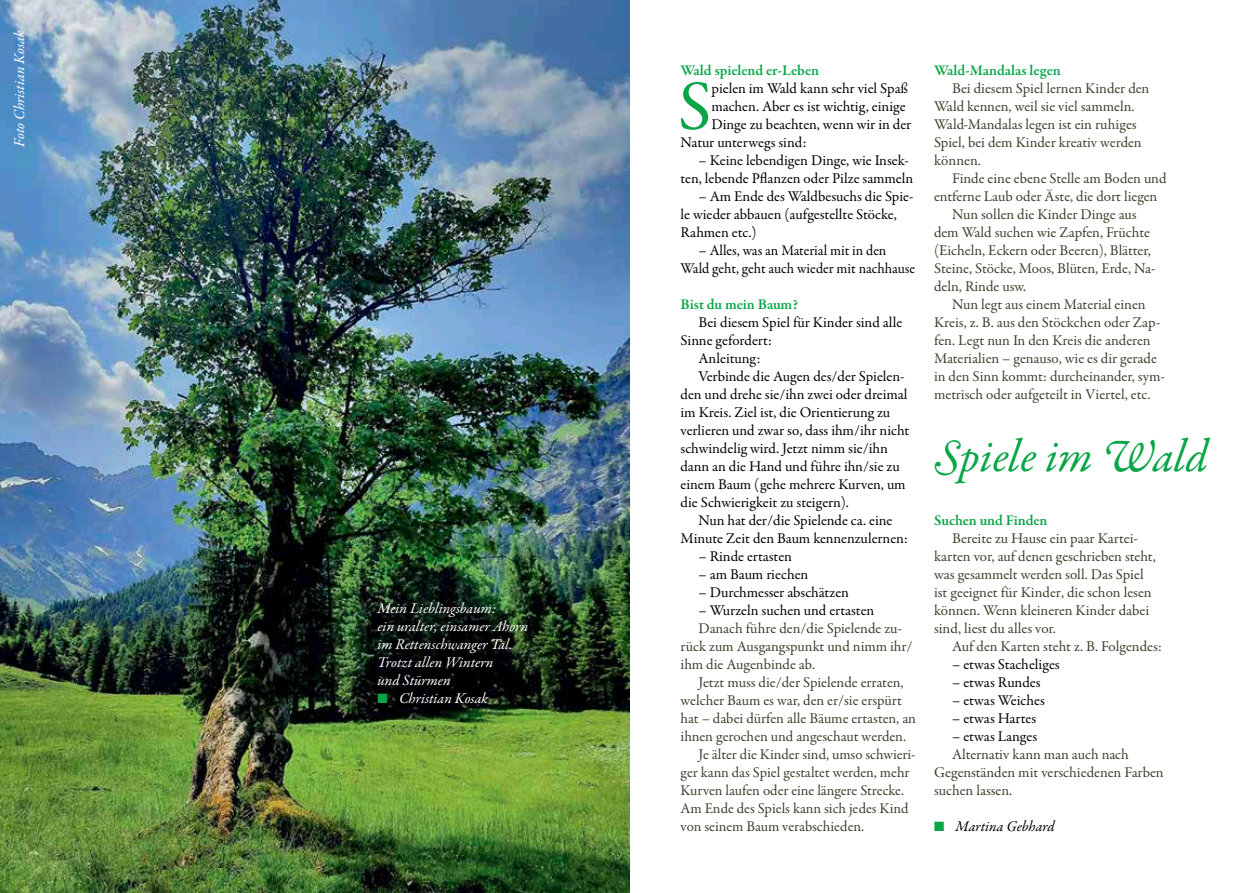
<style>
.page{position:relative;width:1259px;height:893px;background:#fff}
.page>*{position:absolute;margin:0;border:0;box-sizing:border-box;transform-origin:0 0}
.t1{font:70.5px "Garamond Premr Pro";color:#08a647}
.t2{font:italic 46.65px "Garamond Premr Pro";color:#08a647}
.t3{font:15px/18px "Garamond Premr Pro";color:#3c412c}
.t4{font:15px/18px "Garamond Premr Pro";color:#000}
.t5{font:italic 15px/18px "Garamond Premr Pro";color:#fff}
.t6{font:600 15px "Garamond Premr Pro";letter-spacing:-.005em;color:#08a647}
.t7{font:italic 15px "Garamond Premr Pro";color:#000}
.s1{color:#08a647}
</style>
<div class="page">
<img style="left:0;top:0;width:629px;height:893px">
<p class="t5" style="left:11px;top:147px;width:117px;rotate:-90deg">Foto Christian Kosak</p>
<p class="t5" style="left:377px;top:600px;width:152px">Mein Lieblingsbaum:<br>ein uralter, einsamer Ahorn im Rettenschwanger Tal.<br>Trotzt allen Wintern<br>und Stürmen</p>
<p class="t5" style="left:377px;top:690px;width:112px"><span class="s1">■</span> Christian Kosak</p>
<p class="t6" style="left:680px;top:61px;width:140px">Wald spielend er-Leben</p>
<h1 class="t1" style="left:678px;top:64px;width:35px">S</h1>
<p class="t4" style="left:711px;top:79px;width:198px">pielen im Wald kann sehr viel Spaß</p>
<p class="t4" style="left:711px;top:97px;width:196px">machen. Aber es ist wichtig, einige</p>
<p class="t4" style="left:711px;top:115px;width:201px">Dinge zu beachten, wenn wir in der</p>
<p class="t4" style="left:680px;top:133px;width:128px">Natur unterwegs sind:</p>
<p class="t4" style="left:680px;top:151px;width:234px;text-indent:18px">– Keine lebendigen Dinge, wie Insek&shy;ten, lebende Pflanzen oder Pilze sammeln</p>
<p class="t4" style="left:680px;top:187px;width:234px;text-indent:18px">– Am Ende des Waldbesuchs die Spie&shy;le wieder abbauen (aufgestellte Stöcke,<br>Rahmen etc.)</p>
<p class="t4" style="left:680px;top:241px;width:236px;text-indent:18px">– Alles, was an Material mit in den<br>Wald geht, geht auch wieder mit nachhause</p>
<p class="t6" style="left:680px;top:295px;width:119px">Bist du mein Baum?</p>
<p class="t4" style="left:698px;top:313px;width:205px">Bei diesem Spiel für Kinder sind alle</p>
<p class="t4" style="left:680px;top:331px;width:93px">Sinne gefordert:</p>
<p class="t4" style="left:698px;top:349px;width:64px">Anleitung:</p>
<p class="t4" style="left:698px;top:367px;width:207px">Verbinde die Augen des/der Spielen-</p>
<p class="t4" style="left:680px;top:385px;width:228px">den und drehe sie/ihn zwei oder dreimal</p>
<p class="t4" style="left:680px;top:403px;width:211px">im Kreis. Ziel ist, die Orientierung zu</p>
<p class="t4" style="left:680px;top:421px;width:230px">verlieren und zwar so, dass ihm/ihr nicht</p>
<p class="t4" style="left:680px;top:439px;width:209px">schwindelig wird. Jetzt nimm sie/ihn</p>
<p class="t4" style="left:680px;top:457px;width:221px">dann an die Hand und führe ihn/sie zu</p>
<p class="t4" style="left:680px;top:475px;width:227px">einem Baum (gehe mehrere Kurven, um</p>
<p class="t4" style="left:680px;top:493px;width:170px">die Schwierigkeit zu steigern).</p>
<p class="t4" style="left:698px;top:511px;width:195px">Nun hat der/die Spielende ca. eine</p>
<p class="t4" style="left:680px;top:529px;width:229px">Minute Zeit den Baum kennenzulernen:</p>
<p class="t4" style="left:698px;top:547px;width:95px">– Rinde ertasten</p>
<p class="t4" style="left:698px;top:565px;width:111px">– am Baum riechen</p>
<p class="t4" style="left:698px;top:583px;width:152px">– Durchmesser abschätzen</p>
<p class="t4" style="left:698px;top:601px;width:177px">– Wurzeln suchen und ertasten</p>
<p class="t3" style="left:680px;top:619px;width:233px;text-indent:18px">Danach führe den/die Spielende zu&shy;rück zum Ausgangspunkt und nimm ihr/ ihm die Augenbinde ab.</p>
<p class="t3" style="left:698px;top:673px;width:207px">Jetzt muss die/der Spielende erraten,</p>
<p class="t3" style="left:680px;top:691px;width:223px">welcher Baum es war, den er/sie erspürt</p>
<p class="t3" style="left:680px;top:709px;width:237px">hat – dabei dürfen alle Bäume ertasten, an</p>
<p class="t3" style="left:680px;top:727px;width:227px">ihnen gerochen und angeschaut werden.</p>
<p class="t3" style="left:698px;top:745px;width:218px">Je älter die Kinder sind, umso schwieri-</p>
<p class="t3" style="left:680px;top:763px;width:230px">ger kann das Spiel gestaltet werden, mehr</p>
<p class="t3" style="left:680px;top:781px;width:225px">Kurven laufen oder eine längere Strecke.</p>
<p class="t3" style="left:680px;top:799px;width:229px">Am Ende des Spiels kann sich jedes Kind</p>
<p class="t3" style="left:680px;top:817px;width:185px">von seinem Baum verabschieden.</p>
<p class="t6" style="left:934px;top:61px;width:128px">Wald-Mandalas legen</p>
<p class="t3" style="left:934px;top:79px;width:217px;text-indent:18px">Bei diesem Spiel lernen Kinder den<br>Wald kennen, weil sie viel sammeln.<br>Wald-Mandalas legen ist ein ruhiges<br>Spiel, bei dem Kinder kreativ werden können.</p>
<p class="t3" style="left:952px;top:169px;width:216px">Finde eine ebene Stelle am Boden und</p>
<p class="t3" style="left:934px;top:187px;width:225px">entferne Laub oder Äste, die dort liegen</p>
<p class="t3" style="left:952px;top:205px;width:186px">Nun sollen die Kinder Dinge aus</p>
<p class="t3" style="left:934px;top:223px;width:217px">dem Wald suchen wie Zapfen, Früchte</p>
<p class="t3" style="left:934px;top:241px;width:218px">(Eicheln, Eckern oder Beeren), Blätter,</p>
<p class="t3" style="left:934px;top:259px;width:223px">Steine, Stöcke, Moos, Blüten, Erde, Na-</p>
<p class="t3" style="left:934px;top:277px;width:94px">deln, Rinde usw.</p>
<p class="t3" style="left:952px;top:295px;width:195px">Nun legt aus einem Material einen</p>
<p class="t3" style="left:934px;top:313px;width:228px">Kreis, z. B. aus den Stöckchen oder Zap-</p>
<p class="t3" style="left:934px;top:331px;width:218px">fen. Legt nun In den Kreis die anderen</p>
<p class="t3" style="left:934px;top:349px;width:224px">Materialien – genauso, wie es dir gerade</p>
<p class="t3" style="left:934px;top:367px;width:232px">in den Sinn kommt: durcheinander, sym-</p>
<p class="t3" style="left:934px;top:385px;width:218px">metrisch oder aufgeteilt in Viertel, etc.</p>
<h2 class="t2" style="left:934px;top:427px;width:275px">Spiele im Wald</h2>
<p class="t6" style="left:934px;top:511px;width:115px">Suchen und Finden</p>
<p class="t3" style="left:934px;top:529px;width:223px;text-indent:18px">Bereite zu Hause ein paar Kartei&shy;karten vor, auf denen geschrieben steht, was gesammelt werden soll. Das Spiel ist geeignet für Kinder, die schon lesen können. Wenn kleineren Kinder dabei sind, liest du alles vor.</p>
<p class="t3" style="left:952px;top:637px;width:211px">Auf den Karten steht z. B. Folgendes:</p>
<p class="t4" style="left:952px;top:655px;width:109px">– etwas Stacheliges</p>
<p class="t4" style="left:952px;top:673px;width:90px">– etwas Rundes</p>
<p class="t4" style="left:952px;top:691px;width:94px">– etwas Weiches</p>
<p class="t4" style="left:952px;top:709px;width:86px">– etwas Hartes</p>
<p class="t4" style="left:952px;top:727px;width:87px">– etwas Langes</p>
<p class="t3" style="left:934px;top:745px;width:231px;text-indent:18px">Alternativ kann man auch nach<br>Gegenständen mit verschiedenen Farben suchen lassen.</p>
<p class="t7" style="left:934px;top:816px;width:122px"><span class="s1">■</span> Martina Gebhard</p>
</div>
